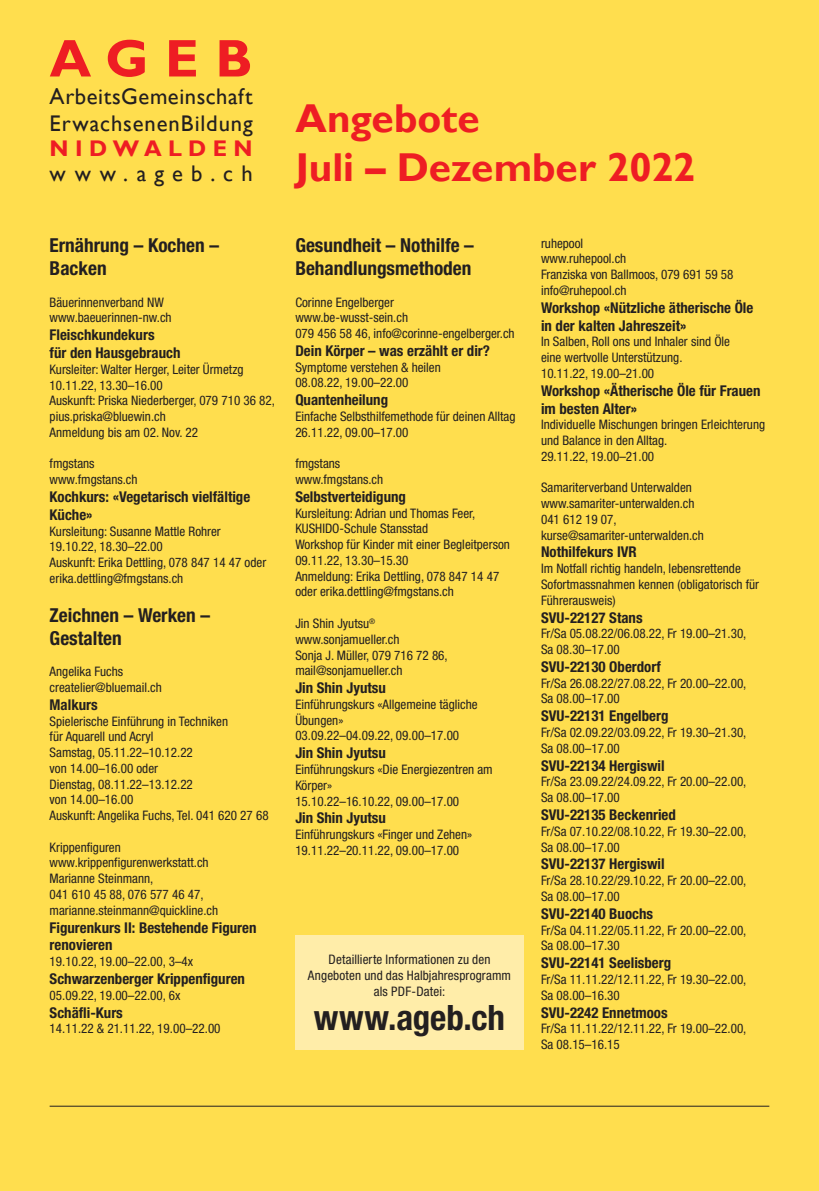
<style>
.page{position:relative;width:819px;height:1191px;background:#ffde4e}
.page>*{position:absolute;margin:0;border:0;box-sizing:border-box;transform-origin:0 0}
._04_Grundtext{font:700 53.2px "Gill Sans";color:#ee1d23}
._04_Grundtext-2{font:700 40.25px/48.3px "Gill Sans";color:#ee1d23}
.t1{font:700 condensed 35px "Helvetica Neue LT Std";letter-spacing:-.005em;color:#231f20}
._04_Grundtext-3{font:22.57px "Gill Sans";letter-spacing:.035em;color:#231f20}
._04_Grundtext-4{font:22.57px "Gill Sans";letter-spacing:.365em;color:#231f20}
._04_Grundtext-5{font:700 22.57px "Gill Sans";letter-spacing:.28em;color:#ee1d23}
.Untertitel{font:700 condensed 19.25px/23.1px "Helvetica Neue LT Std";color:#231f20}
.Grundtext{font:700 condensed 19.25px/23.1px "Helvetica Neue LT Std";color:#231f20}
.Grundtext_Fett{font:700 condensed 14.88px/17.8px "Helvetica Neue LT Std";color:#231f20}
.Grundtext-2{font:condensed 13.12px/15.8px "Helvetica Neue LT Std";color:#231f20}
</style>
<div class="page">
<hr style="left:50px;top:1105px;width:719px;height:1px;background:#231f20">
<div style="left:295px;top:935px;width:228px;height:114px;background:#ffeda9"></div>
<p class="_04_Grundtext" style="left:50px;top:27px;width:204px">AGEB</p>
<p class="_04_Grundtext-3" style="left:50px;top:83px;width:204px">ArbeitsGemeinschaft</p>
<p class="_04_Grundtext-3" style="left:50px;top:110px;width:204px">ErwachsenenBildung</p>
<p class="_04_Grundtext-5" style="left:50px;top:134px;width:204px">NIDWALDEN</p>
<p class="_04_Grundtext-4" style="left:50px;top:160px;width:204px">www.ageb.ch</p>
<p class="Untertitel" style="left:50px;top:233px;width:171px">Ernährung – Kochen –<br>Backen</p>
<p class="Grundtext-2" style="left:50px;top:294px;width:116px">Bäuerinnenverband NW</p>
<p class="Grundtext-2" style="left:50px;top:310px;width:123px">www.baeuerinnen-nw.ch</p>
<p class="Grundtext_Fett" style="left:50px;top:326px;width:132px">Fleischkundekurs<br>für den Hausgebrauch</p>
<p class="Grundtext-2" style="left:50px;top:361px;width:195px">Kursleiter: Walter Herger, Leiter Ürmetzg</p>
<p class="Grundtext-2" style="left:50px;top:377px;width:115px">10.11.22, 13.30–16.00</p>
<p class="Grundtext-2" style="left:50px;top:393px;width:227px">Auskunft: Priska Niederberger, 079 710 36 82, pius.priska@bluewin.ch</p>
<p class="Grundtext-2" style="left:50px;top:424px;width:150px">Anmeldung bis am 02. Nov. 22</p>
<p class="Grundtext-2" style="left:50px;top:456px;width:46px">fmgstans</p>
<p class="Grundtext-2" style="left:50px;top:471px;width:89px">www.fmgstans.ch</p>
<p class="Grundtext_Fett" style="left:50px;top:487px;width:202px">Kochkurs: «Vegetarisch vielfältige<br>Küche»</p>
<p class="Grundtext-2" style="left:50px;top:523px;width:173px">Kursleitung: Susanne Mattle Rohrer</p>
<p class="Grundtext-2" style="left:50px;top:539px;width:115px">19.10.22, 18.30–22.00</p>
<p class="Grundtext-2" style="left:50px;top:554px;width:218px">Auskunft: Erika Dettling, 078 847 14 47 oder</p>
<p class="Grundtext-2" style="left:50px;top:570px;width:135px">erika.dettling@fmgstans.ch</p>
<p class="Untertitel" style="left:50px;top:603px;width:162px">Zeichnen – Werken –<br>Gestalten</p>
<p class="Grundtext-2" style="left:50px;top:663px;width:75px">Angelika Fuchs</p>
<p class="Grundtext-2" style="left:50px;top:679px;width:114px">createlier@bluemail.ch</p>
<p class="Grundtext_Fett" style="left:50px;top:695px;width:50px">Malkurs</p>
<p class="Grundtext-2" style="left:50px;top:713px;width:180px">Spielerische Einführung in Techniken für Aquarell und Acryl</p>
<p class="Grundtext-2" style="left:50px;top:744px;width:145px">Samstag, 05.11.22–10.12.22 von 14.00–16.00 oder</p>
<p class="Grundtext-2" style="left:50px;top:776px;width:145px">Dienstag, 08.11.22–13.12.22 von 14.00–16.00</p>
<p class="Grundtext-2" style="left:50px;top:807px;width:220px">Auskunft: Angelika Fuchs, Tel. 041 620 27 68</p>
<p class="Grundtext-2" style="left:50px;top:839px;width:73px">Krippenfiguren</p>
<p class="Grundtext-2" style="left:50px;top:855px;width:161px">www.krippenfigurenwerkstatt.ch</p>
<p class="Grundtext-2" style="left:50px;top:870px;width:170px">Marianne Steinmann,<br>041 610 45 88, 076 577 46 47, marianne.steinmann@quickline.ch</p>
<p class="Grundtext_Fett" style="left:50px;top:918px;width:208px">Figurenkurs II: Bestehende Figuren renovieren</p>
<p class="Grundtext-2" style="left:50px;top:953px;width:145px">19.10.22, 19.00–22.00, 3–4x</p>
<p class="Grundtext_Fett" style="left:50px;top:969px;width:197px">Schwarzenberger Krippenfiguren</p>
<p class="Grundtext-2" style="left:50px;top:987px;width:132px">05.09.22, 19.00–22.00, 6x</p>
<p class="Grundtext_Fett" style="left:50px;top:1003px;width:75px">Schäfli-Kurs</p>
<p class="Grundtext-2" style="left:50px;top:1020px;width:172px">14.11.22 &amp; 21.11.22, 19.00–22.00</p>
<p class="_04_Grundtext-2" style="left:295px;top:96px;width:401px">Angebote<br>Juli – Dezember 2022</p>
<p class="Grundtext" style="left:295px;top:233px;width:180px">Gesundheit – Nothilfe –<br>Behandlungsmethoden</p>
<p class="Grundtext-2" style="left:295px;top:294px;width:100px">Corinne Engelberger</p>
<p class="Grundtext-2" style="left:295px;top:310px;width:114px">www.be-wusst-sein.ch</p>
<p class="Grundtext-2" style="left:295px;top:325px;width:221px">079 456 58 46, info@corinne-engelberger.ch</p>
<p class="Grundtext_Fett" style="left:295px;top:341px;width:196px">Dein Körper – was erzählt er dir?</p>
<p class="Grundtext-2" style="left:295px;top:359px;width:147px">Symptome verstehen &amp; heilen</p>
<p class="Grundtext-2" style="left:295px;top:375px;width:115px">08.08.22, 19.00–22.00</p>
<p class="Grundtext_Fett" style="left:295px;top:391px;width:94px">Quantenheilung</p>
<p class="Grundtext-2" style="left:295px;top:408px;width:222px">Einfache Selbsthilfemethode für deinen Alltag</p>
<p class="Grundtext-2" style="left:295px;top:424px;width:115px">26.11.22, 09.00–17.00</p>
<p class="Grundtext-2" style="left:295px;top:456px;width:46px">fmgstans</p>
<p class="Grundtext-2" style="left:295px;top:471px;width:89px">www.fmgstans.ch</p>
<p class="Grundtext_Fett" style="left:295px;top:487px;width:112px">Selbstverteidigung</p>
<p class="Grundtext-2" style="left:295px;top:505px;width:181px">Kursleitung: Adrian und Thomas Feer,<br>KUSHIDO-Schule Stansstad</p>
<p class="Grundtext-2" style="left:295px;top:536px;width:216px">Workshop für Kinder mit einer Begleitperson</p>
<p class="Grundtext-2" style="left:295px;top:552px;width:115px">09.11.22, 13.30–15.30</p>
<p class="Grundtext-2" style="left:295px;top:568px;width:205px">Anmeldung: Erika Dettling, 078 847 14 47 oder erika.dettling@fmgstans.ch</p>
<p class="Grundtext-2" style="left:295px;top:615px;width:81px">Jin Shin Jyutsu<sup>®</sup></p>
<p class="Grundtext-2" style="left:295px;top:631px;width:106px">www.sonjamueller.ch</p>
<p class="Grundtext-2" style="left:295px;top:647px;width:154px">Sonja J. Müller, 079 716 72 86, mail@sonjamueller.ch</p>
<p class="Grundtext_Fett" style="left:295px;top:678px;width:92px">Jin Shin Jyutsu</p>
<p class="Grundtext-2" style="left:295px;top:696px;width:184px">Einführungskurs «Allgemeine tägliche<br>Übungen»</p>
<p class="Grundtext-2" style="left:295px;top:728px;width:165px">03.09.22–04.09.22, 09.00–17.00</p>
<p class="Grundtext_Fett" style="left:295px;top:744px;width:92px">Jin Shin Jyutsu</p>
<p class="Grundtext-2" style="left:295px;top:761px;width:199px">Einführungskurs «Die Energiezentren am<br>Körper»</p>
<p class="Grundtext-2" style="left:295px;top:793px;width:165px">15.10.22–16.10.22, 09.00–17.00</p>
<p class="Grundtext_Fett" style="left:295px;top:809px;width:92px">Jin Shin Jyutsu</p>
<p class="Grundtext-2" style="left:295px;top:826px;width:178px">Einführungskurs «Finger und Zehen»</p>
<p class="Grundtext-2" style="left:295px;top:842px;width:165px">19.11.22–20.11.22, 09.00–17.00</p>
<p class="Grundtext-2" style="left:308px;top:951px;width:204px;text-align:center">Detaillierte Informationen zu den<br>Angeboten und das Halbjahresprogramm als PDF-Datei:</p>
<p class="t1" style="left:314px;top:996px;width:193px">www.ageb.ch</p>
<p class="Grundtext-2" style="left:541px;top:235px;width:44px">ruhepool</p>
<p class="Grundtext-2" style="left:541px;top:251px;width:87px">www.ruhepool.ch</p>
<p class="Grundtext-2" style="left:541px;top:266px;width:194px">Franziska von Ballmoos, 079 691 59 58 info@ruhepool.ch</p>
<p class="Grundtext_Fett" style="left:541px;top:298px;width:214px">Workshop «Nützliche ätherische Öle in der kalten Jahreszeit»</p>
<p class="Grundtext-2" style="left:541px;top:334px;width:191px">In Salben, Roll ons und Inhaler sind Öle eine wertvolle Unterstützung.</p>
<p class="Grundtext-2" style="left:541px;top:365px;width:115px">10.11.22, 19.00–21.00</p>
<p class="Grundtext_Fett" style="left:541px;top:381px;width:221px">Workshop «Ätherische Öle für Frauen im besten Alter»</p>
<p class="Grundtext-2" style="left:541px;top:417px;width:226px">Individuelle Mischungen bringen Erleichterung und Balance in den Alltag.</p>
<p class="Grundtext-2" style="left:541px;top:448px;width:115px">29.11.22, 19.00–21.00</p>
<p class="Grundtext-2" style="left:541px;top:480px;width:152px">Samariterverband Unterwalden</p>
<p class="Grundtext-2" style="left:541px;top:495px;width:155px">www.samariter-unterwalden.ch</p>
<p class="Grundtext-2" style="left:541px;top:511px;width:164px">041 612 19 07, kurse@samariter-unterwalden.ch</p>
<p class="Grundtext_Fett" style="left:541px;top:543px;width:97px">Nothilfekurs IVR</p>
<p class="Grundtext-2" style="left:541px;top:560px;width:220px">Im Notfall richtig handeln, lebensrettende<br>Sofortmassnahmen kennen (obligatorisch für<br>Führerausweis)</p>
<p class="Grundtext_Fett" style="left:541px;top:608px;width:103px">SVU-22127 Stans</p>
<p class="Grundtext-2" style="left:541px;top:625px;width:207px">Fr/Sa 05.08.22/06.08.22, Fr 19.00–21.30,<br>Sa 08.30–17.00</p>
<p class="Grundtext_Fett" style="left:541px;top:657px;width:121px">SVU-22130 Oberdorf</p>
<p class="Grundtext-2" style="left:541px;top:675px;width:207px">Fr/Sa 26.08.22/27.08.22, Fr 20.00–22.00,<br>Sa 08.00–17.00</p>
<p class="Grundtext_Fett" style="left:541px;top:707px;width:129px">SVU-22131 Engelberg</p>
<p class="Grundtext-2" style="left:541px;top:724px;width:207px">Fr/Sa 02.09.22/03.09.22, Fr 19.30–21.30,<br>Sa 08.00–17.00</p>
<p class="Grundtext_Fett" style="left:541px;top:756px;width:125px">SVU-22134 Hergiswil</p>
<p class="Grundtext-2" style="left:541px;top:774px;width:207px">Fr/Sa 23.09.22/24.09.22, Fr 20.00–22.00,<br>Sa 08.00–17.00</p>
<p class="Grundtext_Fett" style="left:541px;top:805px;width:136px">SVU-22135 Beckenried</p>
<p class="Grundtext-2" style="left:541px;top:823px;width:207px">Fr/Sa 07.10.22/08.10.22, Fr 19.30–22.00,<br>Sa 08.00–17.00</p>
<p class="Grundtext_Fett" style="left:541px;top:855px;width:125px">SVU-22137 Hergiswil</p>
<p class="Grundtext-2" style="left:541px;top:872px;width:207px">Fr/Sa 28.10.22/29.10.22, Fr 20.00–22.00,<br>Sa 08.00–17.00</p>
<p class="Grundtext_Fett" style="left:541px;top:904px;width:113px">SVU-22140 Buochs</p>
<p class="Grundtext-2" style="left:541px;top:922px;width:207px">Fr/Sa 04.11.22/05.11.22, Fr 20.00–22.00,<br>Sa 08.00–17.30</p>
<p class="Grundtext_Fett" style="left:541px;top:953px;width:132px">SVU-22141 Seelisberg</p>
<p class="Grundtext-2" style="left:541px;top:971px;width:207px">Fr/Sa 11.11.22/12.11.22, Fr 19.30–22.00,<br>Sa 08.00–16.30</p>
<p class="Grundtext_Fett" style="left:541px;top:1003px;width:128px">SVU-2242 Ennetmoos</p>
<p class="Grundtext-2" style="left:541px;top:1020px;width:207px">Fr/Sa 11.11.22/12.11.22, Fr 19.00–22.00,<br>Sa 08.15–16.15</p>
</div>
